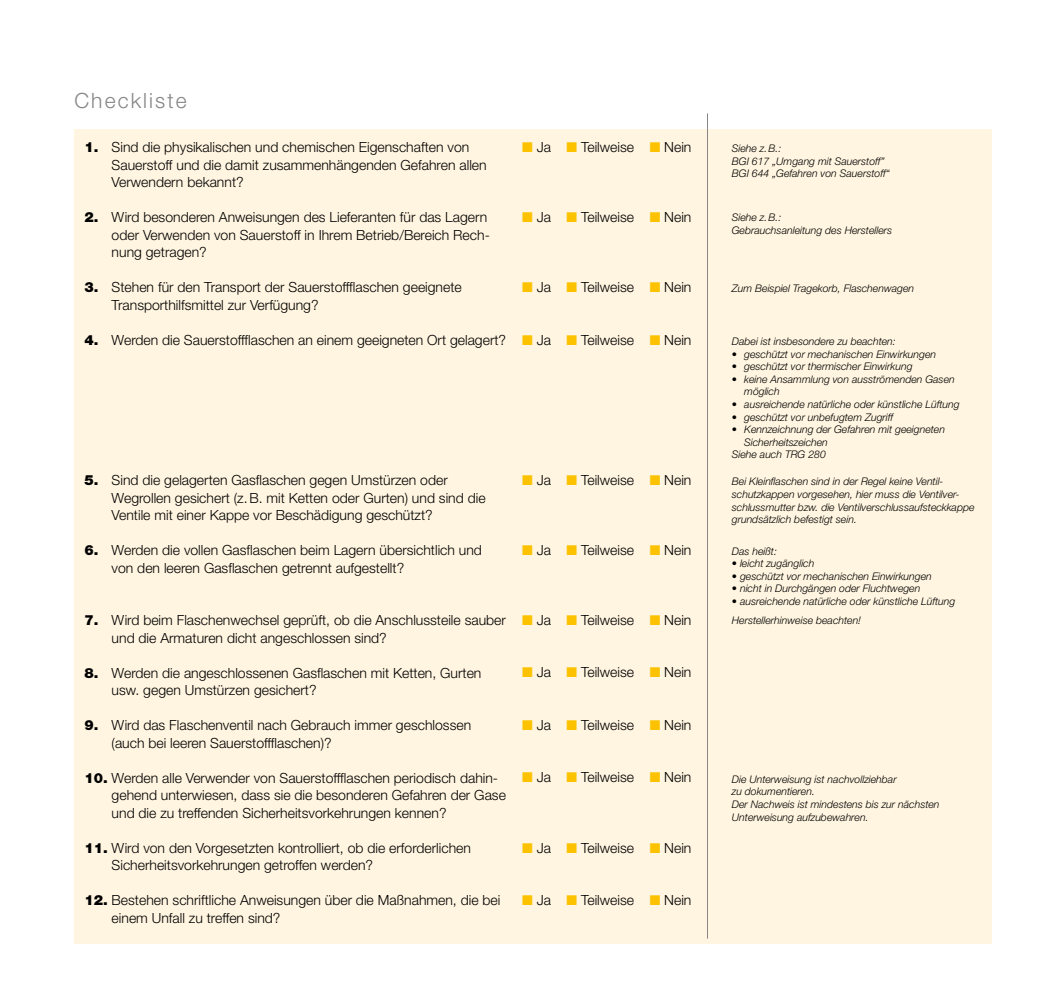
<style>
.page{position:relative;width:1042px;height:993px;background:#fff}
.page>*{position:absolute;margin:0;border:0;box-sizing:border-box;transform-origin:0 0}
.t1{font:300 21px "Helvetica Neue LT";letter-spacing:.1em;color:#868686}
.t2{font:300 14px/17.5px "Helvetica Neue LT";color:#000}
.t3{font:italic 300 10.5px/12.6px "Helvetica Neue LT";color:#000}
.s1{font-weight:900}
.s2{color:#fcc200}
</style>
<div class="page">
<div style="left:74px;top:129px;width:918px;height:814px;background:#fff5e0"></div>
<hr style="left:707px;top:113px;width:1px;height:825px;background:#868686">
<h1 class="t1" style="left:74px;top:88px;width:114px">Checkliste</h1>
<p class="t2" style="left:112px;top:138px;width:376px;text-indent:-27px"><span class="s1">1.</span> Sind die physikalischen und chemischen Eigenschaften von<br>Sauerstoff und die damit zusammenhängenden Gefahren allen<br>Verwendern bekannt?</p>
<p class="t2" style="left:112px;top:208px;width:380px;text-indent:-27px"><span class="s1">2.</span> Wird besonderen Anweisungen des Lieferanten für das Lagern oder Verwenden von Sauerstoff in Ihrem Betrieb/Bereich Rech&shy;nung getragen?</p>
<p class="t2" style="left:112px;top:278px;width:352px;text-indent:-27px"><span class="s1">3.</span> Stehen für den Transport der Sauerstoffflaschen geeignete<br>Transporthilfsmittel zur Verfügung?</p>
<p class="t2" style="left:84px;top:331px;width:423px"><span class="s1">4.</span> Werden die Sauerstoffflaschen an einem geeigneten Ort gelagert?</p>
<p class="t2" style="left:522px;top:138px;width:171px"><span class="s2">■</span> Ja <span class="s2">■</span> Teilweise <span class="s2">■</span> Nein</p>
<p class="t2" style="left:522px;top:208px;width:171px"><span class="s2">■</span> Ja <span class="s2">■</span> Teilweise <span class="s2">■</span> Nein</p>
<p class="t2" style="left:522px;top:278px;width:171px"><span class="s2">■</span> Ja <span class="s2">■</span> Teilweise <span class="s2">■</span> Nein</p>
<p class="t2" style="left:522px;top:330px;width:171px"><span class="s2">■</span> Ja <span class="s2">■</span> Teilweise <span class="s2">■</span> Nein</p>
<p class="t2" style="left:112px;top:471px;width:375px;text-indent:-27px"><span class="s1">5.</span> Sind die gelagerten Gasflaschen gegen Umstürzen oder<br>Wegrollen gesichert (z.B. mit Ketten oder Gurten) und sind die<br>Ventile mit einer Kappe vor Beschädigung geschützt?</p>
<p class="t2" style="left:112px;top:541px;width:372px;text-indent:-27px"><span class="s1">6.</span> Werden die vollen Gasflaschen beim Lagern übersichtlich und von den leeren Gasflaschen getrennt aufgestellt?</p>
<p class="t2" style="left:112px;top:611px;width:396px;text-indent:-27px"><span class="s1">7.</span> Wird beim Flaschenwechsel geprüft, ob die Anschlussteile sauber und die Armaturen dicht angeschlossen sind?</p>
<p class="t2" style="left:112px;top:663px;width:371px;text-indent:-27px"><span class="s1">8.</span> Werden die angeschlossenen Gasflaschen mit Ketten, Gurten usw. gegen Umstürzen gesichert?</p>
<p class="t2" style="left:112px;top:716px;width:361px;text-indent:-27px"><span class="s1">9.</span> Wird das Flaschenventil nach Gebrauch immer geschlossen (auch bei leeren Sauerstoffflaschen)?</p>
<p class="t2" style="left:112px;top:768px;width:396px;text-indent:-27px"><span class="s1">10.</span> Werden alle Verwender von Sauerstoffflaschen periodisch dahin&shy;gehend unterwiesen, dass sie die besonderen Gefahren der Gase und die zu treffenden Sicherheitsvorkehrungen kennen?</p>
<p class="t2" style="left:112px;top:838px;width:361px;text-indent:-27px"><span class="s1">11.</span> Wird von den Vorgesetzten kontrolliert, ob die erforderlichen<br>Sicherheitsvorkehrungen getroffen werden?</p>
<p class="t2" style="left:112px;top:891px;width:390px;text-indent:-27px"><span class="s1">12.</span> Bestehen schriftliche Anweisungen über die Maßnahmen, die bei einem Unfall zu treffen sind?</p>
<p class="t2" style="left:522px;top:470px;width:171px"><span class="s2">■</span> Ja <span class="s2">■</span> Teilweise <span class="s2">■</span> Nein</p>
<p class="t2" style="left:522px;top:540px;width:171px"><span class="s2">■</span> Ja <span class="s2">■</span> Teilweise <span class="s2">■</span> Nein</p>
<p class="t2" style="left:522px;top:610px;width:171px"><span class="s2">■</span> Ja <span class="s2">■</span> Teilweise <span class="s2">■</span> Nein</p>
<p class="t2" style="left:522px;top:663px;width:171px"><span class="s2">■</span> Ja <span class="s2">■</span> Teilweise <span class="s2">■</span> Nein</p>
<p class="t2" style="left:522px;top:715px;width:171px"><span class="s2">■</span> Ja <span class="s2">■</span> Teilweise <span class="s2">■</span> Nein</p>
<p class="t2" style="left:522px;top:768px;width:171px"><span class="s2">■</span> Ja <span class="s2">■</span> Teilweise <span class="s2">■</span> Nein</p>
<p class="t2" style="left:522px;top:838px;width:171px"><span class="s2">■</span> Ja <span class="s2">■</span> Teilweise <span class="s2">■</span> Nein</p>
<p class="t2" style="left:522px;top:890px;width:171px"><span class="s2">■</span> Ja <span class="s2">■</span> Teilweise <span class="s2">■</span> Nein</p>
<p class="t3" style="left:732px;top:142px;width:159px">Siehe z.B.:<br>BGI 617 „Umgang mit Sauerstoff”<br>BGI 644 „Gefahren von Sauerstoff“</p>
<p class="t3" style="left:732px;top:211px;width:162px">Siehe z.B.:<br>Gebrauchsanleitung des Herstellers</p>
<p class="t3" style="left:732px;top:281px;width:184px">Zum Beispiel Tragekorb, Flaschenwagen</p>
<p class="t3" style="left:732px;top:335px;width:165px">Dabei ist insbesondere zu beachten:</p>
<p class="t3" style="left:732px;top:347px;width:206px">• geschützt vor mechanischen Einwirkungen</p>
<p class="t3" style="left:732px;top:360px;width:182px">• geschützt vor thermischer Einwirkung</p>
<p class="t3" style="left:744px;top:372px;width:212px;text-indent:-12px">• keine Ansammlung von ausströmenden Gasen möglich</p>
<p class="t3" style="left:732px;top:398px;width:229px">• ausreichende natürliche oder künstliche Lüftung</p>
<p class="t3" style="left:732px;top:410px;width:163px">• geschützt vor unbefugtem Zugriff</p>
<p class="t3" style="left:732px;top:423px;width:215px">• Kennzeichnung der Gefahren mit geeigneten</p>
<p class="t3" style="left:744px;top:435px;width:85px">Sicherheitszeichen</p>
<p class="t3" style="left:732px;top:448px;width:95px">Siehe auch TRG 280</p>
<p class="t3" style="left:732px;top:475px;width:244px">Bei Kleinflaschen sind in der Regel keine Ventil&shy;schutzkappen vorgesehen, hier muss die Ventilver&shy;schlussmutter bzw. die Ventilverschlussaufsteckkappe grundsätzlich befestigt sein.</p>
<p class="t3" style="left:732px;top:544px;width:47px">Das heißt:</p>
<p class="t3" style="left:732px;top:557px;width:84px">• leicht zugänglich</p>
<p class="t3" style="left:732px;top:569px;width:201px">• geschützt vor mechanischen Einwirkungen</p>
<p class="t3" style="left:732px;top:582px;width:190px">• nicht in Durchgängen oder Fluchtwegen</p>
<p class="t3" style="left:732px;top:591px;width:225px;line-height:18.9px">• ausreichende natürliche oder künstliche Lüftung<br>Herstellerhinweise beachten!</p>
<p class="t3" style="left:732px;top:772px;width:209px">Die Unterweisung ist nachvollziehbar<br>zu dokumentieren.<br>Der Nachweis ist mindestens bis zur nächsten Unterweisung aufzubewahren.</p>
</div>
